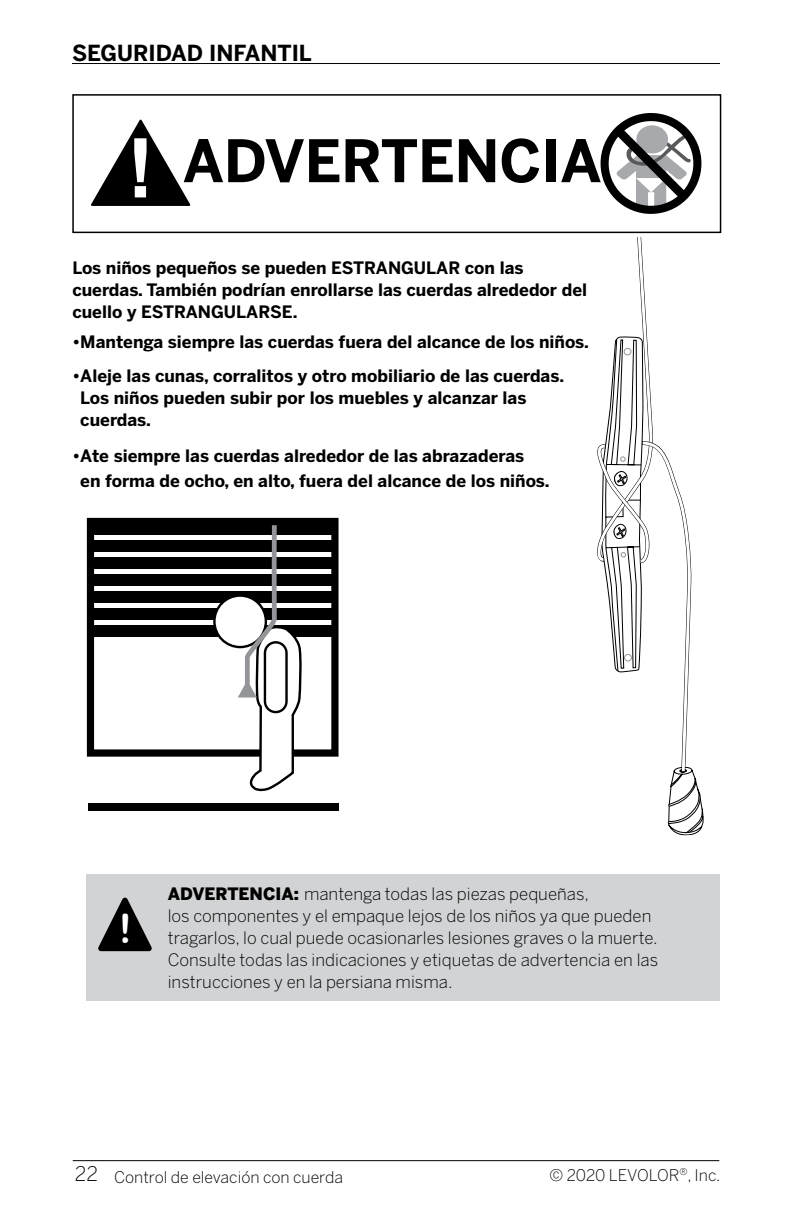
<style>
.page{position:relative;width:792px;height:1224px;background:#fff}
.page>*{position:absolute;margin:0;border:0;box-sizing:border-box;transform-origin:0 0}
.t1{font:700 58px "Benton Sans";letter-spacing:-.005em;color:#000}
.t2{font:40.4px "Arial Rounded MT Bold";color:#fff}
.t3{font:700 22px "Benton Sans";color:#000}
.t4{font:300 20px "Benton Sans";color:#000}
.t5{font:700 17px/22px "Benton Sans";color:#000}
.t6{font:300 17px/22px "Benton Sans";color:#000}
.t7{font:300 16px "Benton Sans";color:#000}
.s1{font-weight:900}
</style>
<div class="page">
<hr style="left:72px;top:63px;width:648px;height:1px;background:#000">
<hr style="left:73px;top:1160px;width:646px;height:1px;background:#000">
<svg style="left:600px;top:113px;width:102px;height:101px"></svg>
<div style="left:72px;top:94px;width:649px;height:139px;border:2px solid #000"></div>
<svg style="left:91px;top:119px;width:100px;height:87px"></svg>
<div style="left:93px;top:523px;width:244px;height:12px;background:#000"></div>
<div style="left:93px;top:540px;width:244px;height:12px;background:#000"></div>
<div style="left:93px;top:557px;width:244px;height:12px;background:#000"></div>
<div style="left:93px;top:574px;width:244px;height:12px;background:#000"></div>
<div style="left:93px;top:591px;width:244px;height:12px;background:#000"></div>
<div style="left:93px;top:608px;width:244px;height:12px;background:#000"></div>
<div style="left:93px;top:625px;width:244px;height:12px;background:#000"></div>
<div style="left:88px;top:803px;width:251px;height:8px;background:#000"></div>
<div style="left:87px;top:518px;width:252px;height:239px;border:7px solid #000"></div>
<div style="left:214px;top:596px;width:52px;height:51px;background:#fff;border-radius:50%"></div>
<div style="left:213px;top:594px;width:54px;height:54px;border:2px solid #000;border-radius:50%"></div>
<svg style="left:238px;top:525px;width:66px;height:267px"></svg>
<div style="left:87px;top:874px;width:633px;height:126px;background:#d1d3d4"></div>
<svg style="left:98px;top:898px;width:54px;height:53px"></svg>
<svg style="left:597px;top:237px;width:107px;height:598px"></svg>
<p class="t3" style="left:72px;top:40px;width:241px">SEGURIDAD INFANTIL</p>
<h1 class="t1" style="left:183px;top:125px;width:421px">ADVERTENCIA</h1>
<p class="t5" style="left:72px;top:256px;width:516px">Los niños pequeños se pueden ESTRANGULAR con las cuerdas. También podrían enrollarse las cuerdas alrededor del cuello y ESTRANGULARSE.</p>
<p class="t5" style="left:72px;top:331px;width:518px">•Mantenga siempre las cuerdas fuera del alcance de los niños.</p>
<p class="t5" style="left:80px;top:364px;width:485px;text-indent:-8px">•Aleje las cunas, corralitos y otro mobiliario de las cuerdas.<br>Los niños pueden subir por los muebles y alcanzar las cuerdas.</p>
<p class="t5" style="left:80px;top:443px;width:471px;line-height:25px;text-indent:-8px">•Ate siempre las cuerdas alrededor de las abrazaderas<br>en forma de ocho, en alto, fuera del alcance de los niños.</p>
<h2 class="t2" style="left:119px;top:905px;width:15px">!</h2>
<p class="t6" style="left:168px;top:883px;width:492px"><span class="s1">ADVERTENCIA:</span> mantenga todas las piezas pequeñas,<br>los componentes y el empaque lejos de los niños ya que pueden tragarlos, lo cual puede ocasionarles lesiones graves o la muerte.<br>Consulte todas las indicaciones y etiquetas de advertencia en las instrucciones y en la persiana misma.</p>
<p class="t4" style="left:75px;top:1162px;width:25px">22</p>
<p class="t7" style="left:550px;top:1165px;width:172px">© 2020 LEVOLOR<sup>®</sup>, Inc.</p>
<p class="t7" style="left:114px;top:1167px;width:230px">Control de elevación con cuerda</p>
</div>
